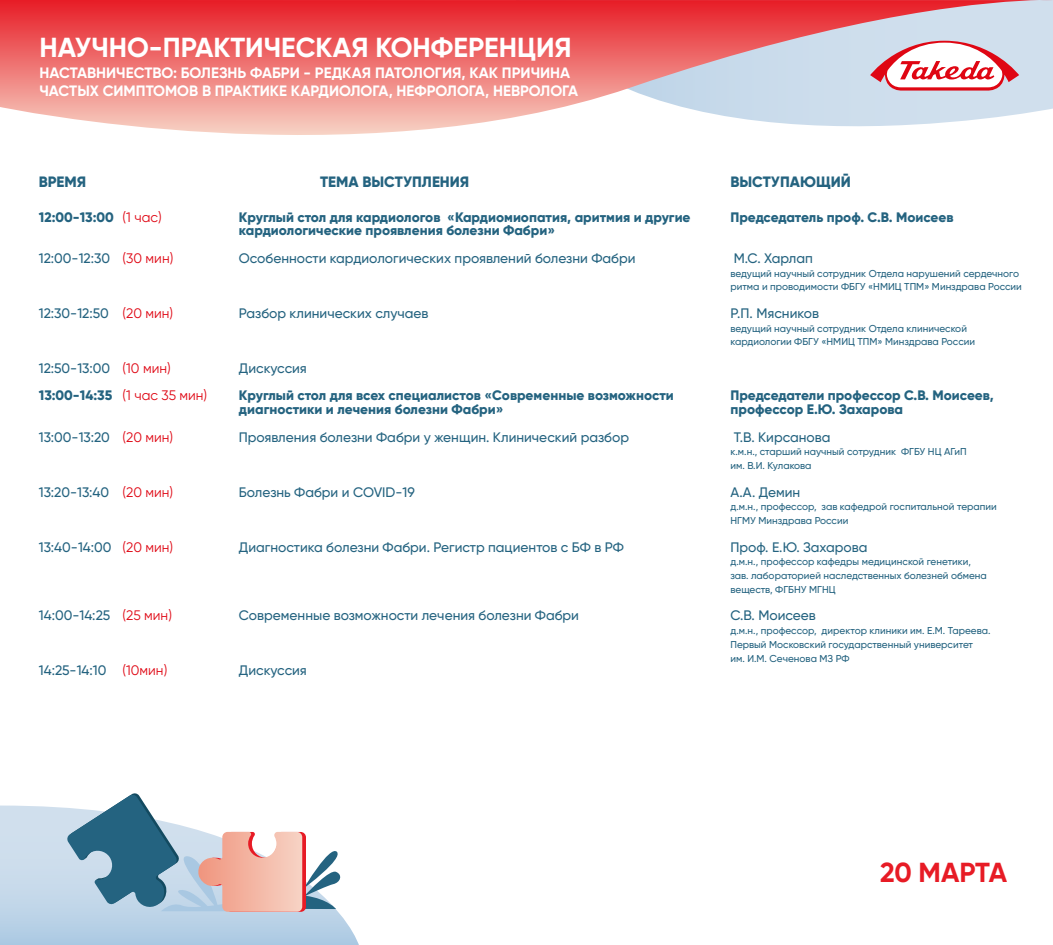
<style>
.page{position:relative;width:1053px;height:945px;background:#fff}
.page>*{position:absolute;margin:0;border:0;box-sizing:border-box;transform-origin:0 0}
.t1{font:700 27.5px "Gilroy";color:#fff}
.t2{font:700 27.5px "Gilroy";letter-spacing:-.01em;color:#e71b25}
.t3{font:700 15px/17.5px "Gilroy";color:#fff}
.t4{font:800 15px "Gilroy";color:#246380}
.t5{font:500 13.75px "Gilroy";color:#246380}
.t6{font:800 13.75px/13.8px "Gilroy";color:#246380}
.t7{font:13.75px/27.5px "Gilroy";color:#df0613}
.t8{font:500 10px/13.8px "Gilroy";color:#246380}
</style>
<div class="page">
<svg style="left:0;top:806px;width:359px;height:139px;background:#c3d7e9"></svg>
<svg style="left:0;top:0;width:1052px;height:135px;background:#e89295"></svg>
<svg style="left:870px;top:41px;width:149px;height:50px"></svg>
<svg style="left:67px;top:793px;width:277px;height:119px"></svg>
<h1 class="t1" style="left:39px;top:30px;width:534px">НАУЧНО-ПРАКТИЧЕСКАЯ КОНФЕРЕНЦИЯ</h1>
<h2 class="t3" style="left:39px;top:64px;width:540px">НАСТАВНИЧЕСТВО: БОЛЕЗНЬ ФАБРИ - РЕДКАЯ ПАТОЛОГИЯ, КАК ПРИЧИНА<br>ЧАСТЫХ СИМПТОМОВ В ПРАКТИКЕ КАРДИОЛОГА, НЕФРОЛОГА, НЕВРОЛОГА</h2>
<h2 class="t4" style="left:39px;top:172px;width:49px">ВРЕМЯ</h2>
<h3 class="t6" style="left:39px;top:210px;width:77px">12:00-13:00</h3>
<h3 class="t5" style="left:39px;top:250px;width:73px">12:00-12:30</h3>
<h3 class="t7" style="left:123px;top:203px;width:41px">(1 час)</h3>
<h3 class="t7" style="left:123px;top:244px;width:52px">(30 мин)</h3>
<h2 class="t4" style="left:320px;top:172px;width:151px">ТЕМА ВЫСТУПЛЕНИЯ</h2>
<h3 class="t6" style="left:239px;top:210px;width:453px">Круглый стол для кардиологов «Кардиомиопатия, аритмия и другие кардиологические проявления болезни Фабри»</h3>
<h3 class="t5" style="left:239px;top:250px;width:398px">Особенности кардиологических проявлений болезни Фабри</h3>
<h3 class="t5" style="left:39px;top:305px;width:72px">12:30-12:50</h3>
<h3 class="t7" style="left:123px;top:299px;width:52px">(20 мин)</h3>
<h3 class="t5" style="left:239px;top:305px;width:191px">Разбор клинических случаев</h3>
<h3 class="t5" style="left:39px;top:360px;width:73px">12:50-13:00</h3>
<h3 class="t6" style="left:39px;top:389px;width:75px">13:00-14:35</h3>
<h3 class="t5" style="left:39px;top:428px;width:73px">13:00-13:20</h3>
<h3 class="t7" style="left:123px;top:354px;width:86px">(10 мин)<br>(1 час 35 мин)</h3>
<h3 class="t7" style="left:123px;top:423px;width:52px">(20 мин)</h3>
<h3 class="t5" style="left:239px;top:360px;width:69px">Дискуссия</h3>
<h3 class="t6" style="left:239px;top:389px;width:436px">Круглый стол для всех специалистов «Современные возможности диагностики и лечения болезни Фабри»</h3>
<h3 class="t5" style="left:239px;top:428px;width:391px">Проявления болезни Фабри у женщин. Клинический разбор</h3>
<h3 class="t5" style="left:39px;top:483px;width:72px">13:20-13:40</h3>
<h3 class="t7" style="left:123px;top:478px;width:52px">(20 мин)</h3>
<h3 class="t5" style="left:239px;top:483px;width:177px">Болезнь Фабри и COVID-19</h3>
<h3 class="t5" style="left:39px;top:538px;width:74px">13:40-14:00</h3>
<h3 class="t7" style="left:123px;top:533px;width:52px">(20 мин)</h3>
<h3 class="t5" style="left:239px;top:538px;width:386px">Диагностика болезни Фабри. Регистр пациентов с БФ в РФ</h3>
<h3 class="t5" style="left:39px;top:607px;width:73px">14:00-14:25</h3>
<h3 class="t7" style="left:123px;top:602px;width:51px">(25 мин)</h3>
<h3 class="t5" style="left:239px;top:607px;width:341px">Современные возможности лечения болезни Фабри</h3>
<h3 class="t5" style="left:39px;top:662px;width:69px">14:25-14:10</h3>
<h3 class="t7" style="left:123px;top:657px;width:46px">(10мин)</h3>
<h3 class="t5" style="left:239px;top:662px;width:69px">Дискуссия</h3>
<h2 class="t4" style="left:730px;top:172px;width:122px">ВЫСТУПАЮЩИЙ</h2>
<h3 class="t6" style="left:730px;top:210px;width:224px">Председатель проф. С.В. Моисеев</h3>
<h3 class="t5" style="left:733px;top:250px;width:81px">М.С. Харлап</h3>
<p class="t8" style="left:730px;top:266px;width:293px">ведущий научный сотрудник Отдела нарушений сердечного ритма и проводимости ФБГУ «НМИЦ ТПМ» Минздрава России</p>
<h3 class="t5" style="left:730px;top:305px;width:90px">Р.П. Мясников</h3>
<p class="t8" style="left:730px;top:321px;width:246px">ведущий научный сотрудник Отдела клинической кардиологии ФБГУ «НМИЦ ТПМ» Минздрава России</p>
<h3 class="t6" style="left:730px;top:389px;width:265px">Председатели профессор С.В. Моисеев, профессор Е.Ю. Захарова</h3>
<h3 class="t5" style="left:733px;top:428px;width:98px">Т.В. Кирсанова</h3>
<p class="t8" style="left:730px;top:445px;width:237px">к.м.н., старший научный сотрудник ФГБУ НЦ АГиП им. В.И. Кулакова</p>
<h3 class="t5" style="left:730px;top:483px;width:71px">А.А. Демин</h3>
<p class="t8" style="left:730px;top:500px;width:268px">д.м.н., профессор, зав кафедрой госпитальной терапии<br>НГМУ Минздрава России</p>
<h3 class="t5" style="left:730px;top:538px;width:138px">Проф. Е.Ю. Захарова</h3>
<p class="t8" style="left:730px;top:555px;width:258px">д.м.н., профессор кафедры медицинской генетики, зав. лабораторией наследственных болезней обмена веществ, ФГБНУ МГНЦ</p>
<h3 class="t5" style="left:730px;top:607px;width:87px">С.В. Моисеев</h3>
<p class="t8" style="left:730px;top:624px;width:261px">д.м.н., профессор, директор клиники им. Е.М. Тареева.<br>Первый Московский государственный университет<br>им. И.М. Сеченова МЗ РФ</p>
<h1 class="t2" style="left:880px;top:855px;width:128px">20 МАРТА</h1>
</div>
